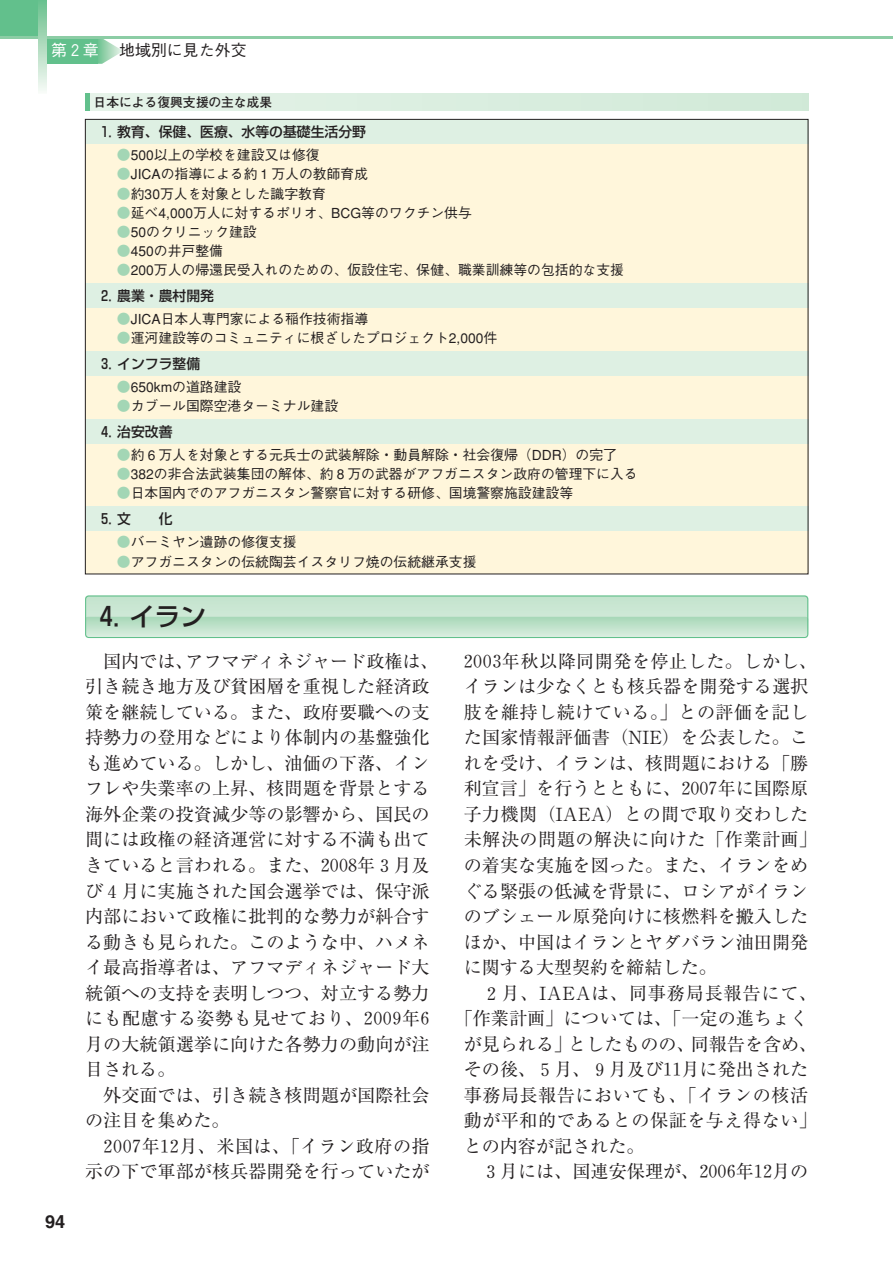
<style>
.page{position:relative;width:893px;height:1262px;background:#fff}
.page>*{position:absolute;margin:0;border:0;box-sizing:border-box;transform-origin:0 0}
.t1{font:500 25.5px "Shin Go";color:#231f20}
.t2{font:18.15px/25.5px "Ryumin";letter-spacing:.005em;color:#231f20}
.t3{font:18.15px "Ryumin";letter-spacing:.03em;color:#231f20}
.t4{font:18.15px "Ryumin";letter-spacing:.045em;color:#231f20}
.t5{font:18.15px "Midashi Go MB31";color:#231f20}
.t6{font:500 15.9px "Gothic BBB";color:#231f20}
.t7{font:500 15.9px "Gothic BBB";color:#fff}
.t8{font:500 13.8px "Gothic BBB";color:#231f20}
.t9{font:500 13.8px "Shin Go";color:#231f20}
.t10{font:700 12.75px "Futo Go B101";color:#231f20}
.s1{color:#a3d6b5}
.s2{font-family:"Ryumin Num"}
</style>
<div class="page">
<svg style="left:98px;top:38px;width:25px;height:26px"></svg>
<div style="left:47px;top:38px;width:51px;height:26px;background:#62c08c"></div>
<div style="left:0;top:0;width:47px;height:38px;background:#62c08c"></div>
<hr style="left:0;top:36px;width:892px;height:2px;background:#8ccda5">
<svg style="left:38px;top:4px;width:9px;height:87px"></svg>
<div style="left:89px;top:94px;width:719px;height:17px;background:#dbeee0"></div>
<hr style="left:85px;top:94px;width:4px;height:17px;background:#62c08c">
<div style="left:85px;top:119px;width:723px;height:26px;background:#def0e3"></div>
<div style="left:85px;top:145px;width:723px;height:138px;background:#fff6db"></div>
<div style="left:85px;top:283px;width:723px;height:25px;background:#def0e3"></div>
<div style="left:85px;top:308px;width:723px;height:43px;background:#fff6db"></div>
<div style="left:85px;top:351px;width:723px;height:25px;background:#def0e3"></div>
<div style="left:85px;top:376px;width:723px;height:43px;background:#fff6db"></div>
<div style="left:85px;top:419px;width:723px;height:25px;background:#def0e3"></div>
<div style="left:85px;top:444px;width:723px;height:62px;background:#fff6db"></div>
<div style="left:85px;top:506px;width:723px;height:25px;background:#def0e3"></div>
<div style="left:85px;top:531px;width:723px;height:43px;background:#fff6db"></div>
<div style="left:85px;top:595px;width:723px;height:43px;background:#c9e6d2;border-radius:3px"></div>
<svg style="left:85px;top:617px;width:723px;height:19px"></svg>
<div style="left:85px;top:595px;width:723px;height:43px;border:1px solid #62c08c;border-radius:3px"></div>
<p class="t7" style="left:51px;top:44px;width:49px">第２章</p>
<p class="t6" style="left:119px;top:44px;width:129px">地域別に見た外交</p>
<p class="t5" style="left:45px;top:1214px;width:22px">94</p>
<p class="t10" style="left:94px;top:97px;width:180px">日本による復興支援の主な成果</p>
<p class="t9" style="left:98px;top:126px;width:270px">１．教育、保健、医療、水等の基礎生活分野</p>
<p class="t8" style="left:117px;top:150px;width:204px"><span class="s1">●</span>500以上の学校を建設又は修復</p>
<p class="t8" style="left:117px;top:169px;width:253px"><span class="s1">●</span>JICAの指導による約 1 万人の教師育成</p>
<p class="t8" style="left:117px;top:188px;width:210px"><span class="s1">●</span>約30万人を対象とした識字教育</p>
<p class="t8" style="left:117px;top:207px;width:356px"><span class="s1">●</span>延べ4,000万人に対するポリオ、BCG等のワクチン供与</p>
<p class="t8" style="left:117px;top:226px;width:141px"><span class="s1">●</span>50のクリニック建設</p>
<p class="t8" style="left:117px;top:246px;width:107px"><span class="s1">●</span>450の井戸整備</p>
<p class="t8" style="left:117px;top:265px;width:508px"><span class="s1">●</span>200万人の帰還民受入れのための、仮設住宅、保健、職業訓練等の包括的な支援</p>
<p class="t9" style="left:98px;top:290px;width:118px">２．農業・農村開発</p>
<p class="t8" style="left:117px;top:314px;width:253px"><span class="s1">●</span>JICA日本人専門家による稲作技術指導</p>
<p class="t8" style="left:117px;top:333px;width:382px"><span class="s1">●</span>運河建設等のコミュニティに根ざしたプロジェクト2,000件</p>
<p class="t9" style="left:98px;top:358px;width:104px">３．インフラ整備</p>
<p class="t8" style="left:117px;top:382px;width:126px"><span class="s1">●</span>650kmの道路建設</p>
<p class="t8" style="left:117px;top:401px;width:223px"><span class="s1">●</span>カブール国際空港ターミナル建設</p>
<p class="t9" style="left:98px;top:426px;width:76px">４．治安改善</p>
<p class="t8" style="left:117px;top:450px;width:501px"><span class="s1">●</span>約 6 万人を対象とする元兵士の武装解除・動員解除・社会復帰（DDR）の完了</p>
<p class="t8" style="left:117px;top:469px;width:522px"><span class="s1">●</span>382の非合法武装集団の解体、約 8 万の武器がアフガニスタン政府の管理下に入る</p>
<p class="t8" style="left:117px;top:488px;width:458px"><span class="s1">●</span>日本国内でのアフガニスタン警察官に対する研修、国境警察施設建設等</p>
<p class="t9" style="left:98px;top:513px;width:76px">５．文　　化</p>
<p class="t8" style="left:117px;top:537px;width:181px"><span class="s1">●</span>バーミヤン遺跡の修復支援</p>
<p class="t8" style="left:117px;top:556px;width:361px"><span class="s1">●</span>アフガニスタンの伝統陶芸イスタリフ焼の伝統継承支援</p>
<h1 class="t1" style="left:94px;top:607px;width:114px">４．イラン</h1>
<p class="t2" style="left:85px;top:650px;width:355px;text-indent:18px">国内では、アフマディネジャード政権は、引き続き地方及び貧困層を重視した経済政策を継続している。また、政府要職への支持勢力の登用などにより体制内の基盤強化も進めている。しかし、油価の下落、インフレや失業率の上昇、核問題を背景とする海外企業の投資減少等の影響から、国民の間には政権の経済運営に対する不満も出てきていると言われる。また、<span class="s2">2008</span>年３月及び４月に実施された国会選挙では、保守派内部において政権に批判的な勢力が糾合する動きも見られた。このような中、ハメネイ最高指導者は、アフマディネジャード大統領への支持を表明しつつ、対立する勢力にも配慮する姿勢も見せており、<span class="s2">2009</span>年<span class="s2">6</span>月の大統領選挙に向けた各勢力の動向が注目される。</p>
<p class="t2" style="left:85px;top:1084px;width:346px;text-indent:18px">外交面では、引き続き核問題が国際社会の注目を集めた。</p>
<p class="t2" style="left:85px;top:1135px;width:346px;text-align:right"><span class="s2">2007</span>年<span class="s2">12</span>月、米国は、「イラン政府の指示の下で軍部が核兵器開発を行っていたが</p>
<p class="t2" style="left:463px;top:650px;width:355px"><span class="s2">2003</span>年秋以降同開発を停止した。しかし、イランは少なくとも核兵器を開発する選択肢を維持し続けている。」との評価を記した国家情報評価書（NIE）を公表した。これを受け、イランは、核問題における「勝利宣言」を行うとともに、<span class="s2">2007</span>年に国際原子力機関（IAEA）との間で取り交わした未解決の問題の解決に向けた「作業計画」の着実な実施を図った。また、イランをめぐる緊張の低減を背景に、ロシアがイランのブシェール原発向けに核燃料を搬入したほか、中国はイランとヤダバラン油田開発に関する大型契約を締結した。</p>
<p class="t4" style="left:482px;top:986px;width:336px">２月、IAEAは、同事務局長報告にて、</p>
<p class="t2" style="left:454px;top:1008px;width:355px">「作業計画」については、「一定の進ちょく</p>
<p class="t2" style="left:463px;top:1033px;width:355px">が見られる」としたものの、同報告を含め、</p>
<p class="t2" style="left:463px;top:1059px;width:346px">その後、５月、９月及び<span class="s2">11</span>月に発出された</p>
<p class="t3" style="left:463px;top:1088px;width:346px">事務局長報告においても、「イランの核活</p>
<p class="t3" style="left:463px;top:1114px;width:355px">動が平和的であるとの保証を与え得ない」</p>
<p class="t2" style="left:463px;top:1135px;width:182px">との内容が記された。</p>
<p class="t2" style="left:482px;top:1161px;width:328px">３月には、国連安保理が、<span class="s2">2006</span>年<span class="s2">12</span>月の</p>
</div>
